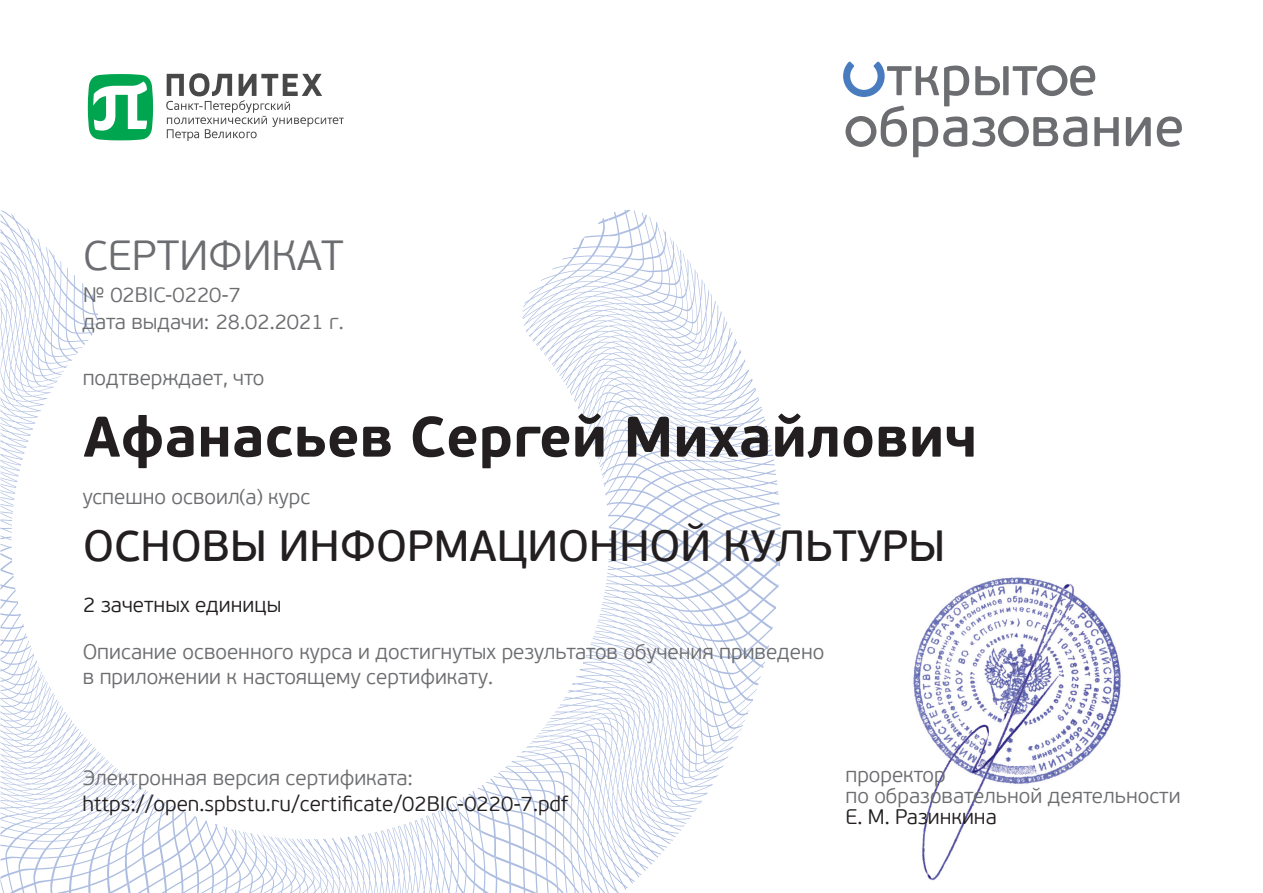
<style>
.page{position:relative;width:1263px;height:893px;background:#fff}
.page>*{position:absolute;margin:0;border:0;box-sizing:border-box;transform-origin:0 0}
.t1{font:700 57px "PF Beau Sans Pro";color:#231f20}
.t2{font:43.5px "PF Beau Sans Pro Bbook";color:#231f20}
.t3{font:300 42px "PF Beau Sans Pro";color:#6c6d70}
.t4{font:300 21px "PF Beau Sans Pro";color:#6c6d70}
.t5{font:300 21px "PF Beau Sans Pro";color:#231f20}
</style>
<div class="page">
<svg style="left:524px;top:210px;width:245px;height:342px"></svg>
<svg style="left:0;top:210px;width:98px;height:342px"></svg>
<svg style="left:0;top:553px;width:160px;height:340px"></svg>
<svg style="left:127px;top:799px;width:336px;height:94px"></svg>
<svg style="left:463px;top:552px;width:317px;height:341px"></svg>
<svg style="left:490px;top:666px;width:274px;height:227px"></svg>
<svg style="left:843px;top:62px;width:276px;height:95px"></svg>
<svg style="left:1126px;top:117px;width:25px;height:29px"></svg>
<svg style="left:1157px;top:116px;width:25px;height:31px"></svg>
<svg style="left:166px;top:73px;width:178px;height:68px"></svg>
<svg style="left:88px;top:74px;width:65px;height:66px"></svg>
<img style="left:913px;top:577px;width:208px;height:304px">
<p class="t3" style="left:83px;top:231px;width:262px">СЕРТИФИКАТ</p>
<p class="t4" style="left:83px;top:282px;width:159px">№ 02BIC-0220-7</p>
<p class="t4" style="left:82px;top:310px;width:263px">дата выдачи: 28.02.2021 г.</p>
<p class="t4" style="left:83px;top:366px;width:183px">подтверждает, что</p>
<p class="t1" style="left:83px;top:401px;width:895px">Афанасьев Сергей Михайлович</p>
<p class="t4" style="left:83px;top:485px;width:229px">успешно освоил(а) курс</p>
<p class="t2" style="left:83px;top:521px;width:863px">ОСНОВЫ ИНФОРМАЦИОННОЙ КУЛЬТУРЫ</p>
<p class="t5" style="left:83px;top:593px;width:199px">2 зачетных единицы</p>
<p class="t4" style="left:83px;top:639px;width:743px">Описание освоенного курса и достигнутых результатов обучения приведено</p>
<p class="t4" style="left:83px;top:665px;width:412px">в приложении к настоящему сертификату.</p>
<p class="t4" style="left:83px;top:766px;width:332px">Электронная версия сертификата:</p>
<p class="t5" style="left:82px;top:792px;width:487px">https://open.spbstu.ru/certificate/02BIC-0220-7.pdf</p>
<p class="t4" style="left:845px;top:763px;width:102px">проректор</p>
<p class="t4" style="left:845px;top:784px;width:337px">по образовательной деятельности</p>
<p class="t5" style="left:845px;top:805px;width:153px">Е. М. Разинкина</p>
</div>
